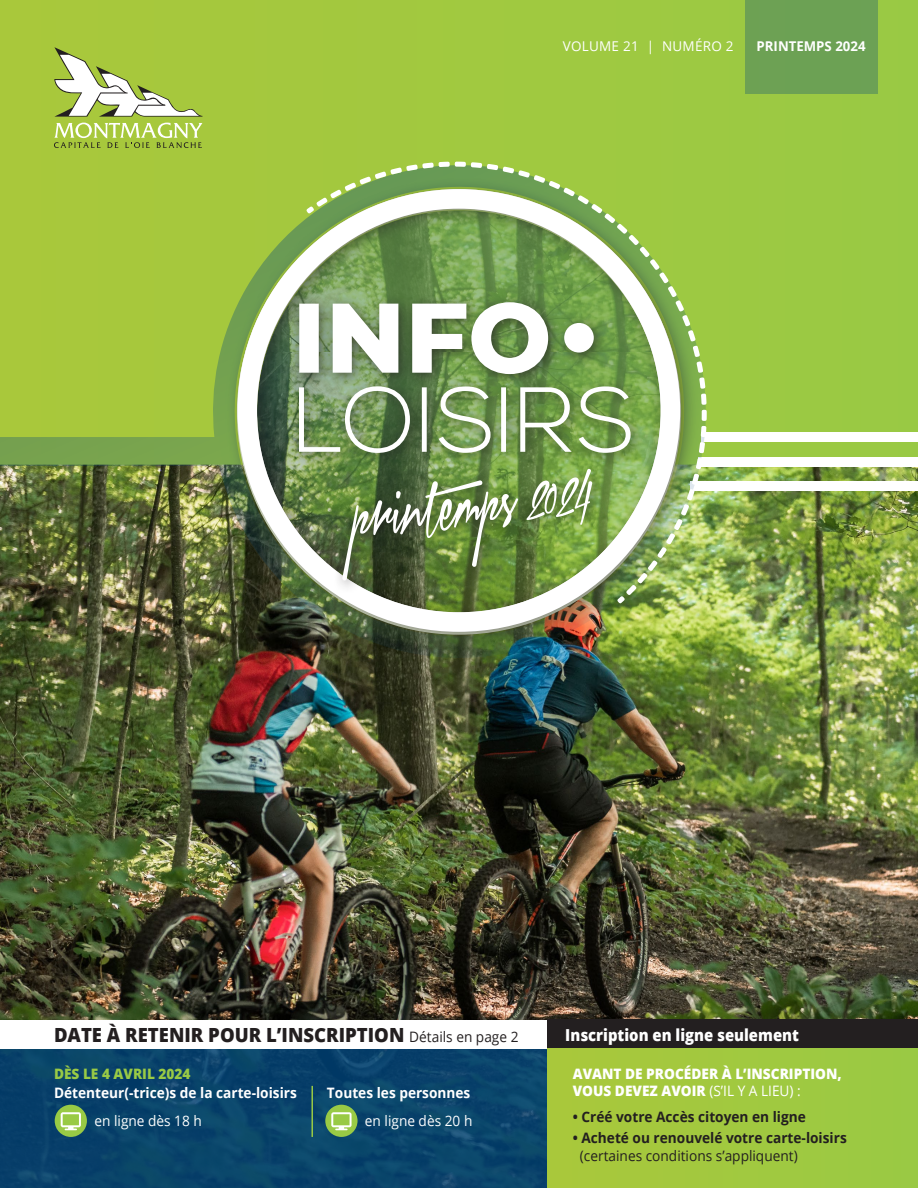
<style>
.page{position:relative;width:918px;height:1188px;background:#fff}
.page>*{position:absolute;margin:0;border:0;box-sizing:border-box;transform-origin:0 0}
.t1{font:55.5px "Xtreem Medium Demo";color:#fff;scale:.95 1}
.t2{font:800 19.5px "Open Sans";color:#231f20;scale:.95 1}
.t3{font:800 16.5px "Open Sans";color:#fff;scale:.9 1}
.t4{font:700 14.4px "Open Sans";color:#231f20;scale:.95 1}
.t5{font:800 14.4px/17.2px "Open Sans";color:#fff;scale:.95 1}
.t6{font:700 14.4px "Open Sans";color:#fff;scale:.95 1}
.t7{font:14.4px "Open Sans";color:#231f20;scale:.95 1}
.t8{font:14.4px "Open Sans";color:#fff;scale:.95 1}
.t9{font:800 14.4px "Open Sans";color:#99ca45;scale:.95 1}
.t10{font:13.5px "Open Sans";letter-spacing:.02em;color:#fff}
.t11{font:700 13.5px "Open Sans";color:#fff}
.s1{font-weight:400;font-size:14.4px}
.s2{font-weight:400}
</style>
<div class="page">
<img style="left:0;top:467px;width:918px;height:553px">
<div style="left:0;top:1049px;width:547px;height:139px;background:#09436a"></div>
<div style="left:55px;top:1105px;width:32px;height:32px;background:#99ca45;border-radius:50%"></div>
<svg style="left:61px;top:1112px;width:20px;height:18px"></svg>
<div style="left:325px;top:1105px;width:33px;height:32px;background:#99ca45;border-radius:50%"></div>
<svg style="left:331px;top:1112px;width:21px;height:18px"></svg>
<svg style="left:0;top:0;width:918px;height:457px;background:#9ec841"></svg>
<hr style="left:311px;top:1086px;width:2px;height:51px;background:#99ca45">
<svg style="left:54px;top:47px;width:148px;height:83px"></svg>
<div style="left:745px;top:0;width:133px;height:94px;background:#6ca154"></div>
<div style="left:547px;top:1020px;width:371px;height:29px;background:#231f20"></div>
<div style="left:547px;top:1048px;width:371px;height:140px;background:#a2c93f"></div>
<div style="left:702px;top:432px;width:216px;height:9px;background:#fff"></div>
<div style="left:690px;top:482px;width:228px;height:9px;background:#fff"></div>
<img style="left:0;top:130px;width:741px;height:563px">
<svg style="left:304px;top:204px;width:10px;height:12px"></svg>
<img style="left:314px;top:160px;width:394px;height:438px">
<svg style="left:615px;top:593px;width:12px;height:13px"></svg>
<p class="t10" style="left:563px;top:37px;width:172px">VOLUME 21 | NUMÉRO 2</p>
<p class="t11" style="left:757px;top:36px;width:110px">PRINTEMPS 2024</p>
<p class="t1" style="left:352px;top:484px;width:252px;rotate:-6deg">printemps 2024</p>
<p class="t2" style="left:54px;top:1020px;width:490px">DATE À RETENIR POUR L’INSCRIPTION <span class="s1">Détails en page 2</span></p>
<p class="t9" style="left:54px;top:1063px;width:145px">DÈS LE 4 AVRIL 2024</p>
<p class="t6" style="left:54px;top:1083px;width:257px">Détenteur(-trice)s de la carte-loisirs</p>
<p class="t6" style="left:327px;top:1083px;width:152px">Toutes les personnes</p>
<p class="t8" style="left:94px;top:1111px;width:115px">en ligne dès 18 h</p>
<p class="t8" style="left:365px;top:1111px;width:115px">en ligne dès 20 h</p>
<p class="t3" style="left:565px;top:1022px;width:261px">Inscription en ligne seulement</p>
<p class="t5" style="left:573px;top:1064px;width:285px">AVANT DE PROCÉDER À L’INSCRIPTION,<br>VOUS DEVEZ AVOIR <span class="s2">(S’IL Y A LIEU) :</span></p>
<p class="t4" style="left:573px;top:1106px;width:247px">• Créé votre Accès citoyen en ligne</p>
<p class="t4" style="left:573px;top:1128px;width:290px">• Acheté ou renouvelé votre carte-loisirs</p>
<p class="t7" style="left:580px;top:1145px;width:231px">(certaines conditions s’appliquent)</p>
</div>
